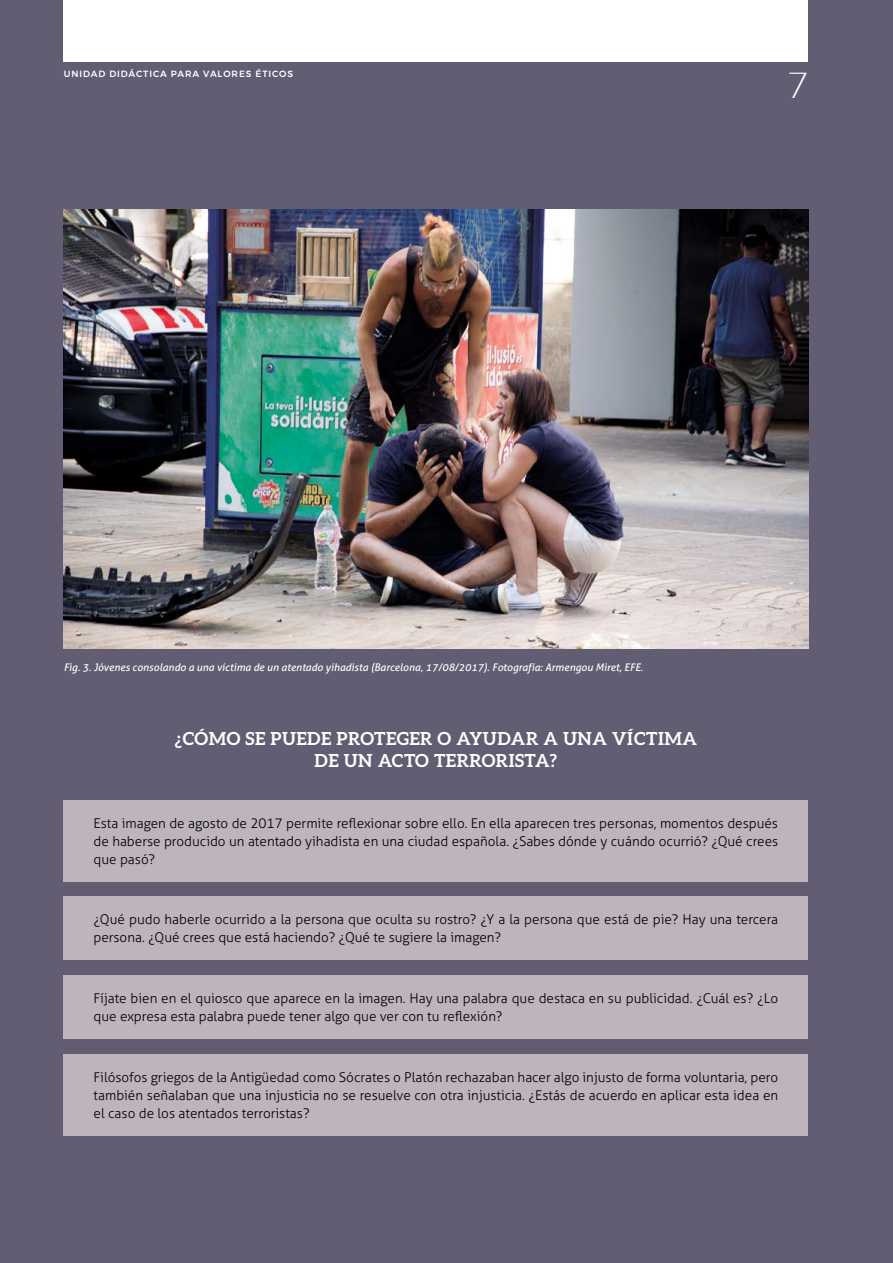
<style>
.page{position:relative;width:893px;height:1263px;background:#625d73}
.page>*{position:absolute;margin:0;border:0;box-sizing:border-box;transform-origin:0 0}
.t1{font:300 36px "Lato";color:#fff}
.credit_text{font:700 18px/22.5px "Aleo";letter-spacing:.025em;color:#fff;text-align:center}
.credit_text-2{font:300 13.5px/18px "Aller";color:#000;text-align:justify}
.credit_text-3{font:italic 10.5px "Aller";color:#fff}
.t2{font:500 9px "Montserrat";letter-spacing:.1em;color:#fff}
</style>
<div class="page">
<div style="left:64px;top:800px;width:744px;height:81px;background:#bdb4bc"></div>
<div style="left:64px;top:1054px;width:744px;height:81px;background:#bdb4bc"></div>
<div style="left:64px;top:896px;width:744px;height:64px;background:#bdb4bc"></div>
<div style="left:64px;top:975px;width:744px;height:64px;background:#bdb4bc"></div>
<div style="left:64px;top:0;width:744px;height:62px;background:#fff"></div>
<img style="left:64px;top:210px;width:744px;height:438px">
<p class="t2" style="left:64px;top:66px;width:231px">UNIDAD DIDÁCTICA PARA VALORES ÉTICOS</p>
<h1 class="t1" style="left:787px;top:66px;width:22px">7</h1>
<p class="credit_text-3" style="left:64px;top:660px;width:581px">Fig. 3. Jóvenes consolando a una víctima de un atentado yihadista (Barcelona, 17/08/2017). Fotografía: Armengou Miret, EFE.</p>
<p class="credit_text" style="left:175px;top:727px;width:524px">¿CÓMO SE PUEDE PROTEGER O AYUDAR A UNA VÍCTIMA<br>DE UN ACTO TERRORISTA?</p>
<p class="credit_text-2" style="left:94px;top:814px;width:686px">Esta imagen de agosto de 2017 permite reflexionar sobre ello. En ella aparecen tres personas, momentos después de haberse producido un atentado yihadista en una ciudad española. ¿Sabes dónde y cuándo ocurrió? ¿Qué crees que pasó?</p>
<p class="credit_text-2" style="left:94px;top:911px;width:686px">¿Qué pudo haberle ocurrido a la persona que oculta su rostro? ¿Y a la persona que está de pie? Hay una tercera persona. ¿Qué crees que está haciendo? ¿Qué te sugiere la imagen?</p>
<p class="credit_text-2" style="left:94px;top:989px;width:686px">Fíjate bien en el quiosco que aparece en la imagen. Hay una palabra que destaca en su publicidad. ¿Cuál es? ¿Lo que expresa esta palabra puede tener algo que ver con tu reflexión?</p>
<p class="credit_text-2" style="left:94px;top:1068px;width:686px">Filósofos griegos de la Antigüedad como Sócrates o Platón rechazaban hacer algo injusto de forma voluntaria, pero también señalaban que una injusticia no se resuelve con otra injusticia. ¿Estás de acuerdo en aplicar esta idea en el caso de los atentados terroristas?</p>
</div>
